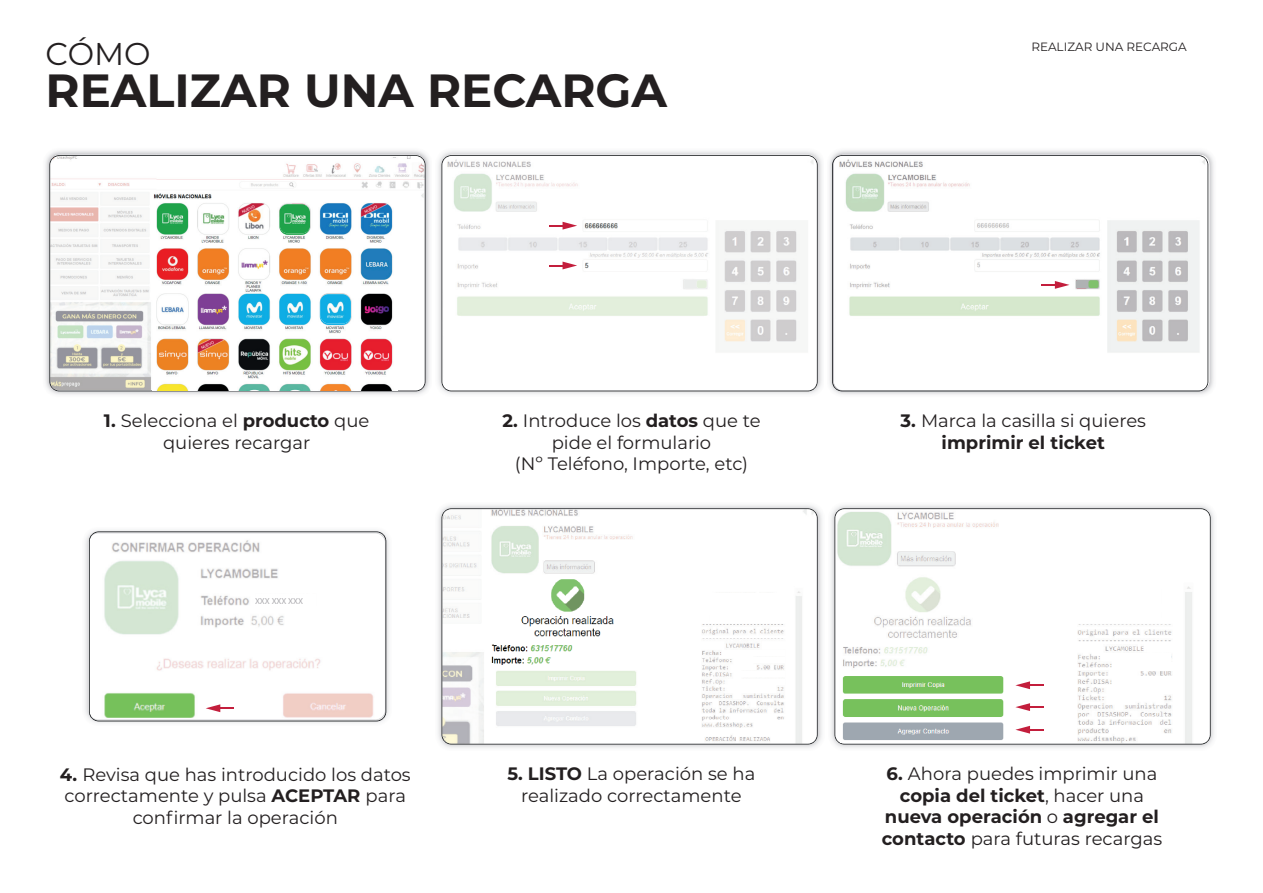
<style>
.page{position:relative;width:1263px;height:893px;background:#fff}
.page>*{position:absolute;margin:0;border:0;box-sizing:border-box;transform-origin:0 0}
.t1{font:700 46.5px "Montserrat";color:#231f20}
.t2{font:31.5px "Montserrat";color:#231f20}
.t3{font:18px/21.6px "Montserrat";color:#231f20;text-align:center}
.t4{font:12px "Montserrat";color:#231f20}
.t5{font:8.85px "Myriad Pro";letter-spacing:-.015em;color:#adacb0}
.s1{font-weight:700}
</style>
<div class="page">
<img style="left:45px;top:150px;width:1169px;height:245px">
<img style="left:433px;top:150px;width:1px;height:245px">
<img style="left:438px;top:505px;width:776px;height:243px">
<img style="left:825px;top:150px;width:2px;height:245px">
<img style="left:85px;top:530px;width:304px;height:193px">
<img style="left:826px;top:505px;width:1px;height:243px">
<svg style="left:834px;top:508px;width:376px;height:236px"></svg>
<svg style="left:441px;top:508px;width:377px;height:236px"></svg>
<svg style="left:441px;top:155px;width:377px;height:236px"></svg>
<svg style="left:49px;top:155px;width:376px;height:236px"></svg>
<svg style="left:832px;top:155px;width:376px;height:236px"></svg>
<svg style="left:89px;top:531px;width:297px;height:190px"></svg>
<img style="left:841px;top:673px;width:166px;height:69px">
<img style="left:490px;top:579px;width:136px;height:87px">
<img style="left:495px;top:584px;width:126px;height:81px">
<svg style="left:1041px;top:281px;width:28px;height:8px"></svg>
<img style="left:584px;top:221px;width:122px;height:10px">
<img style="left:584px;top:261px;width:122px;height:10px">
<svg style="left:549px;top:222px;width:28px;height:8px"></svg>
<svg style="left:549px;top:262px;width:28px;height:7px"></svg>
<svg style="left:206px;top:704px;width:28px;height:8px"></svg>
<svg style="left:1015px;top:681px;width:29px;height:8px"></svg>
<svg style="left:1015px;top:703px;width:29px;height:8px"></svg>
<svg style="left:1015px;top:726px;width:29px;height:8px"></svg>
<img style="left:152px;top:390px;width:246px;height:1px">
<img style="left:152px;top:193px;width:246px;height:197px">
<img style="left:320px;top:293px;width:31px;height:1px">
<img style="left:280px;top:203px;width:30px;height:1px">
<img style="left:320px;top:324px;width:31px;height:1px">
<img style="left:320px;top:294px;width:31px;height:30px">
<img style="left:279px;top:210px;width:31px;height:25px">
<img style="left:280px;top:204px;width:30px;height:29px">
<div style="left:66px;top:181px;width:30px;height:6px;background:#fff"></div>
<div style="left:130px;top:181px;width:30px;height:6px;background:#fff"></div>
<h2 class="t2" style="left:46px;top:32px;width:107px">CÓMO</h2>
<h1 class="t1" style="left:46px;top:57px;width:623px">REALIZAR UNA RECARGA</h1>
<p class="t4" style="left:1031px;top:38px;width:157px">REALIZAR UNA RECARGA</p>
<p class="t3" style="left:104px;top:409px;width:267px"><span class="s1">1.</span> Selecciona el <span class="s1">producto</span> que quieres recargar</p>
<p class="t3" style="left:502px;top:409px;width:260px"><span class="s1">2.</span> Introduce los <span class="s1">datos</span> que te pide el formulario<br>(Nº Teléfono, Importe, etc)</p>
<p class="t3" style="left:901px;top:409px;width:247px"><span class="s1">3.</span> Marca la casilla si quieres <span class="s1">imprimir el ticket</span></p>
<p class="t5" style="left:255px;top:596px;width:50px">XXX XXX XXX</p>
<p class="t3" style="left:60px;top:763px;width:352px"><span class="s1">4.</span> Revisa que has introducido los datos correctamente y pulsa <span class="s1">ACEPTAR</span> para confirmar la operación</p>
<p class="t3" style="left:507px;top:762px;width:249px"><span class="s1">5. LISTO</span> La operación se ha realizado correctamente</p>
<p class="t3" style="left:882px;top:762px;width:282px"><span class="s1">6.</span> Ahora puedes imprimir una <span class="s1">copia del ticket</span>, hacer una <span class="s1">nueva operación</span> o <span class="s1">agregar el contacto</span> para futuras recargas</p>
</div>
